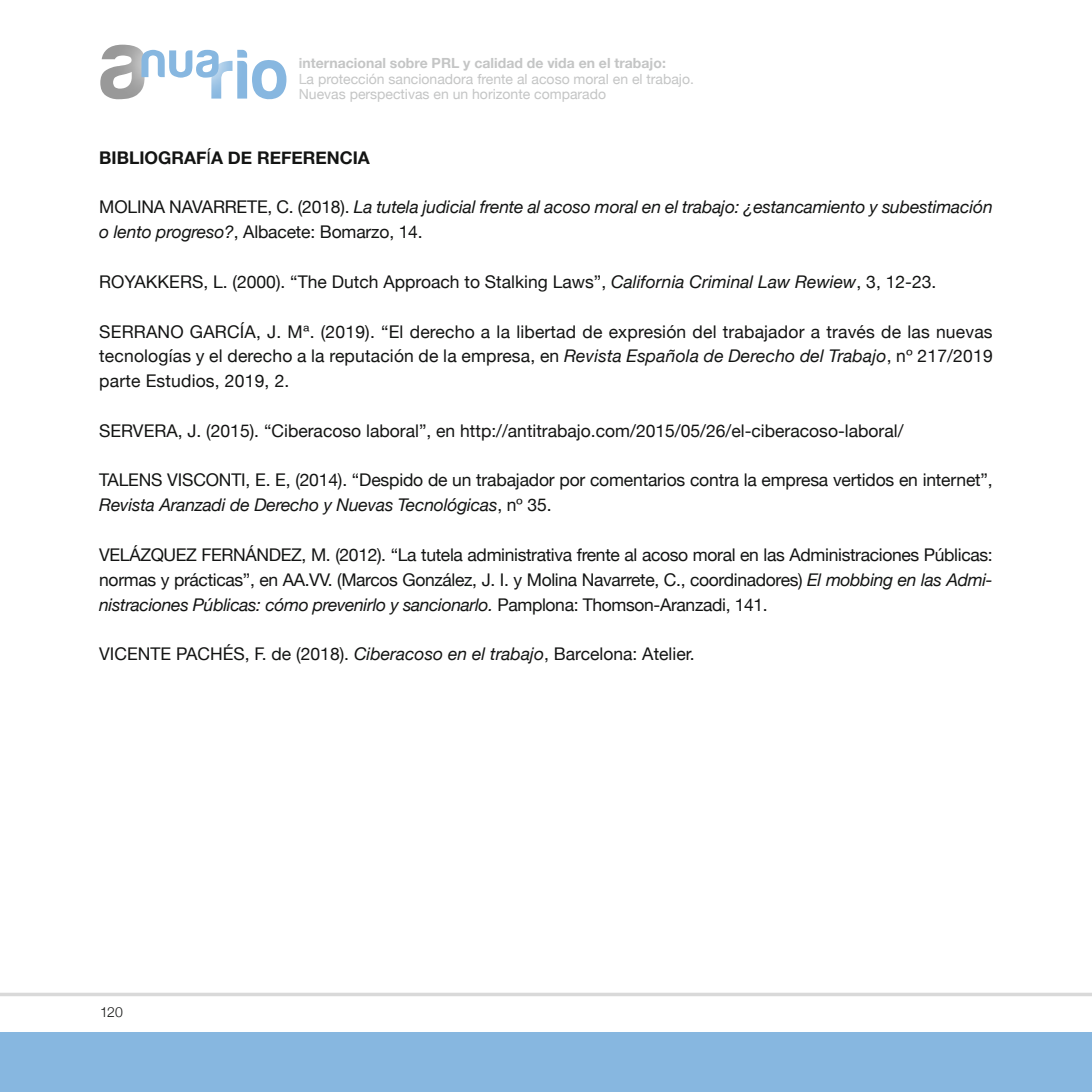
<style>
.page{position:relative;width:1092px;height:1092px;background:#fff}
.page>*{position:absolute;margin:0;border:0;box-sizing:border-box;transform-origin:0 0}
.t1{font:17.5px/24.8px "Helvetica Neue";color:#131413;text-align:justify}
.t2{font:italic 17.5px/24.8px "Helvetica Neue";letter-spacing:-.01em;color:#131413}
.t3{font:700 17.5px "Helvetica Neue";color:#131413}
.t4{font:14px/15.8px "Helvetica Neue";color:#c4c5c5}
.t5{font:700 14px "Helvetica Neue";color:#c4c5c5}
.t6{font:300 14px "Helvetica Neue";color:#131413}
.s1{font-weight:400}
.s2{font-style:normal}
.s3{font-style:italic}
</style>
<div class="page">
<svg style="left:0;top:992px;width:1091px;height:4px;fill:#d9d9d9"></svg>
<div style="left:0;top:1032px;width:1091px;height:59px;background:#87b7e0"></div>
<svg style="left:100px;top:45px;width:186px;height:54px"></svg>
<p class="t5" style="left:299px;top:52px;width:368px">internacional sobre PRL y calidad de vida en el trabajo:</p>
<p class="t4" style="left:299px;top:71px;width:396px">La protección sancionadora frente al acoso moral en el trabajo.<br>Nuevas perspectivas en un horizonte comparado</p>
<p class="t3" style="left:99px;top:144px;width:272px">BIBLIOGRAF<span class="s1">Í</span>A DE REFERENCIA</p>
<p class="t2" style="left:99px;top:196px;width:894px"><span class="s2">MOLINA NAVARRETE, C. (2018).</span> La tutela judicial frente al acoso moral en el trabajo: ¿estancamiento y subestimación o lento progreso?<span class="s2">, Albacete: Bomarzo, 14.</span></p>
<p class="t1" style="left:99px;top:270px;width:838px">ROYAKKERS, L. (2000). “The Dutch Approach to Stalking Laws”, <span class="s3">California Criminal Law Rewiew</span>, 3, 12-23.</p>
<p class="t1" style="left:99px;top:320px;width:894px">SERRANO GARCÍA, J. Mª. (2019). “El derecho a la libertad de expresión del trabajador a través de las nuevas tecnologías y el derecho a la reputación de la empresa, en <span class="s3">Revista Española de Derecho del Trabajo</span>, nº 217/2019 parte Estudios, 2019, 2.</p>
<p class="t1" style="left:99px;top:419px;width:805px">SERVERA, J. (2015). “Ciberacoso laboral”, en http://antitrabajo.com/2015/05/26/el-ciberacoso-laboral/</p>
<p class="t1" style="left:99px;top:469px;width:894px">TALENS VISCONTI, E. E, (2014). “Despido de un trabajador por comentarios contra la empresa vertidos en internet”,<br><span class="s3">Revista Aranzadi de Derecho y Nuevas Tecnológicas</span>, nº 35.</p>
<p class="t1" style="left:99px;top:543px;width:894px">VELÁZQUEZ FERNÁNDEZ, M. (2012). “La tutela administrativa frente al acoso moral en las Administraciones Públicas: normas y prácticas”, en AA.VV. (Marcos González, J. I. y Molina Navarrete, C., coordinadores) <span class="s3">El mobbing en las Admi&shy;nistraciones Públicas: cómo prevenirlo y sancionarlo.</span> Pamplona: Thomson-Aranzadi, 141.</p>
<p class="t1" style="left:99px;top:642px;width:597px">VICENTE PACHÉS, F. de (2018). <span class="s3">Ciberacoso en el trabajo</span>, Barcelona: Atelier.</p>
<p class="t6" style="left:100px;top:1000px;width:24px">120</p>
</div>
